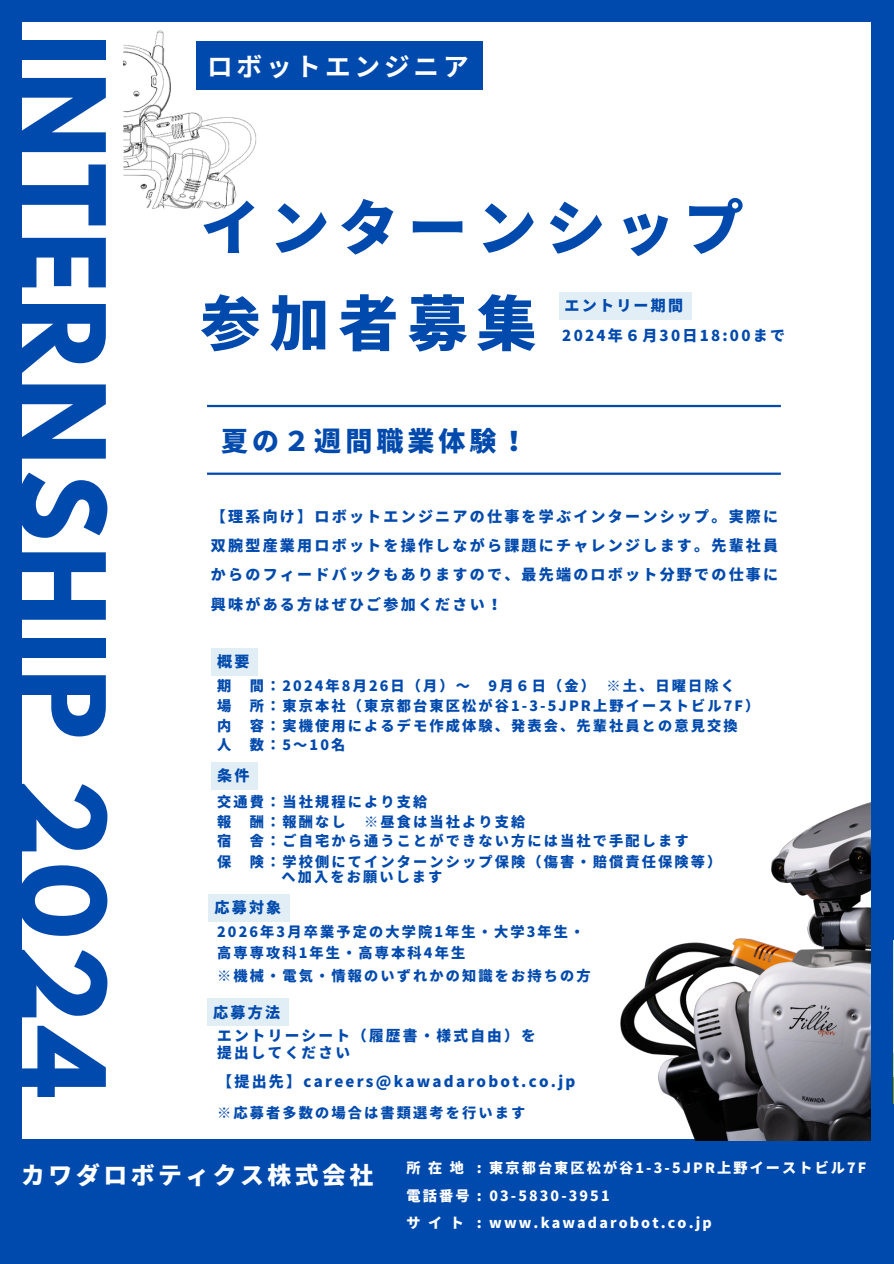
<style>
.page{position:relative;width:894px;height:1264px;background:#fff}
.page>*{position:absolute;margin:0;border:0;box-sizing:border-box;transform-origin:0 0}
.t1{font:700 105px "League Spartan";letter-spacing:.05em;color:#004aad}
.t2{font:900 60px/95.7px "Noto Sans JP";letter-spacing:.15em;color:#004aad}
.t3{font:900 27px "Noto Sans JP";letter-spacing:.15em;color:#004aad}
.t4{font:700 25.65px "Noto Sans JP";letter-spacing:.15em;color:#fff}
.t5{font:900 23.85px "Noto Sans JP";letter-spacing:.15em;color:#fff}
.t6{font:900 15px/29.2px "Noto Sans JP";letter-spacing:.15em;color:#004aad;text-align:justify}
.t7{font:900 14.7px "Noto Sans JP";letter-spacing:.15em;color:#004aad}
.t8{font:900 14.25px "Noto Sans JP";letter-spacing:.15em;color:#004aad}
.t9{font:900 14.1px "Noto Sans JP";letter-spacing:.15em;color:#fff}
</style>
<div class="page">
<div style="left:0;top:0;width:893px;height:1263px;background:#004aad"></div>
<div style="left:23px;top:23px;width:847px;height:1115px;background:#fff"></div>
<hr style="left:207px;top:405px;width:573px;height:2px;background:#004aad">
<hr style="left:207px;top:472px;width:573px;height:3px;background:#004aad">
<img style="left:893px;top:940px;width:1px;height:163px">
<img style="left:123px;top:30px;width:135px;height:178px">
<img style="left:610px;top:802px;width:260px;height:338px">
<div style="left:211px;top:648px;width:47px;height:27px;background:#e1eef5"></div>
<div style="left:197px;top:41px;width:285px;height:48px;background:#004aad"></div>
<div style="left:207px;top:998px;width:81px;height:28px;background:#e1eef5"></div>
<div style="left:558px;top:293px;width:133px;height:27px;background:#e1eef5"></div>
<div style="left:208px;top:894px;width:81px;height:27px;background:#e1eef5"></div>
<div style="left:211px;top:762px;width:47px;height:28px;background:#e1eef5"></div>
<p class="t1" style="left:114px;top:34px;width:1068px;rotate:90deg">INTERNSHIP 2024</p>
<p class="t4" style="left:207px;top:46px;width:263px">ロボットエンジニア</p>
<h3 class="t2" style="left:200px;top:177px;width:544px">インターンシップ参加者募集</h3>
<p class="t6" style="left:564px;top:290px;width:120px">エントリー期間</p>
<p class="t6" style="left:562px;top:320px;width:224px">2024年６月 30日 18:00まで</p>
<p class="t3" style="left:221px;top:419px;width:308px">夏の２週間職業体験！</p>
<p class="t6" style="left:211px;top:501px;width:568px">【理系向け】ロボットエンジニアの仕事を学ぶインターンシップ。実際に双腕型産業用ロボットを操作しながら課題にチャレンジします。先輩社員からのフィードバックもありますので、最先端のロボット分野での仕事に興味がある方はぜひご参加ください！</p>
<h2 class="t6" style="left:217px;top:645px;width:34px">概要</h2>
<p class="t8" style="left:217px;top:674px;width:16px">期</p>
<p class="t8" style="left:250px;top:674px;width:221px">間：2024年8月 26日（月）～</p>
<p class="t8" style="left:488px;top:674px;width:248px">9月６日（金） ※土、日曜日除く</p>
<p class="t8" style="left:217px;top:694px;width:16px">場</p>
<p class="t8" style="left:250px;top:694px;width:511px">所：東京本社（東京都台東区松が谷1-3-5JPR上野イーストビル7F）</p>
<p class="t8" style="left:217px;top:714px;width:16px">内</p>
<p class="t8" style="left:250px;top:714px;width:489px">容：実機使用によるデモ作成体験、発表会、先輩社員との意見交換</p>
<p class="t8" style="left:217px;top:734px;width:15px">人</p>
<p class="t8" style="left:250px;top:734px;width:97px">数：5～10名</p>
<h1 class="t6" style="left:217px;top:760px;width:34px">条件</h1>
<p class="t8" style="left:217px;top:790px;width:211px">交通費：当社規程により支給</p>
<p class="t8" style="left:217px;top:810px;width:16px">報</p>
<p class="t8" style="left:250px;top:810px;width:97px">酬：報酬なし</p>
<p class="t8" style="left:364px;top:810px;width:163px">※昼食は当社より支給</p>
<p class="t8" style="left:217px;top:829px;width:16px">宿</p>
<p class="t8" style="left:250px;top:829px;width:440px">舎：ご自宅から通うことができない方には当社で手配します</p>
<p class="t8" style="left:217px;top:850px;width:16px">保</p>
<p class="t8" style="left:250px;top:850px;width:472px">険：学校側にてインターンシップ保険（傷害・賠償責任保険等）</p>
<h4 class="t8" style="left:281px;top:865px;width:163px">へ加入をお願いします</h4>
<p class="t6" style="left:214px;top:891px;width:68px">応募対象</p>
<p class="t8" style="left:217px;top:920px;width:368px">2026年3月卒業予定の大学院1年生・大学3年生・</p>
<p class="t8" style="left:217px;top:941px;width:248px">高専専攻科1年生・高専本科4年生</p>
<p class="t8" style="left:217px;top:964px;width:374px">※機械・電気・情報のいずれかの知識をお持ちの方</p>
<h5 class="t6" style="left:213px;top:996px;width:68px">応募方法</h5>
<p class="t7" style="left:217px;top:1023px;width:320px">エントリーシート（履歴書・様式自由）を</p>
<p class="t7" style="left:217px;top:1040px;width:134px">提出してください</p>
<p class="t6" style="left:217px;top:1065px;width:359px">【提出先】careers@kawadarobot.co.jp</p>
<p class="t8" style="left:217px;top:1100px;width:309px">※応募者多数の場合は書類選考を行います</p>
<p class="t5" style="left:21px;top:1156px;width:353px">カワダロボティクス株式会社</p>
<p class="t9" style="left:406px;top:1156px;width:461px">所在地 : 東京都台東区松が谷1-3-5JPR上野イーストビル7F</p>
<p class="t9" style="left:406px;top:1184px;width:204px">電話番号 : 03-5830-3951</p>
<p class="t9" style="left:406px;top:1211px;width:306px">サイト : www.kawadarobot.co.jp</p>
</div>
